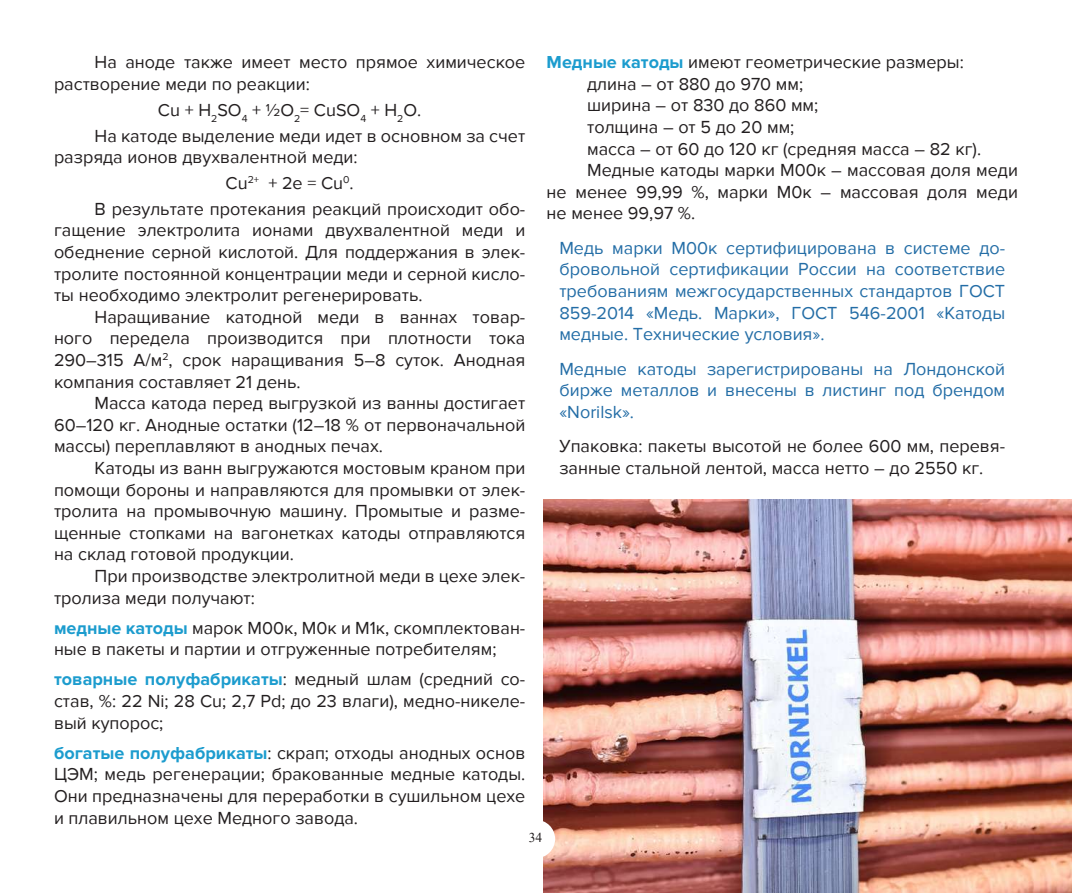
<style>
.page{position:relative;width:1072px;height:893px;background:#fff}
.page>*{position:absolute;margin:0;border:0;box-sizing:border-box;transform-origin:0 0}
.t1{font:18px/21.6px "Proxima Nova";color:#231f20;text-align:justify}
.t2{font:18px/21.6px "Proxima Nova";color:#236da6;text-align:justify}
.t3{font:13.5px "Times New Roman";color:#231f20}
.s1{font-weight:700;color:#1c9cce}
</style>
<div class="page">
<img style="left:544px;top:500px;width:527px;height:393px">
<div style="left:517px;top:820px;width:38px;height:38px;background:#fff;border-radius:50%"></div>
<p class="t1" style="left:54px;top:52px;width:473px;text-indent:40px">На аноде также имеет место прямое химическое растворение меди по реакции:</p>
<p class="t1" style="left:94px;top:97px;width:432px;line-height:25.8px;text-indent:63px">Сu + H<sub>2</sub>SО<sub>4</sub> + ½О<sub>2</sub>= CuSО<sub>4</sub> + H<sub>2</sub>О.<br>На катоде выделение меди идет в основном за счет</p>
<p class="t1" style="left:54px;top:147px;width:305px">разряда ионов двухвалентной меди:</p>
<p class="t1" style="left:226px;top:172px;width:130px">Cu<sup>2+</sup> + 2е = Сu<sup>0</sup>.</p>
<p class="t1" style="left:95px;top:198px;width:432px">В результате протекания реакций происходит обо-</p>
<p class="t1" style="left:54px;top:220px;width:473px">гащение электролита ионами двухвалентной меди и обеднение серной кислотой. Для поддержания в элек&shy;тролите постоянной концентрации меди и серной кисло&shy;ты необходимо электролит регенерировать.</p>
<p class="t1" style="left:54px;top:306px;width:473px;text-indent:41px">Наращивание катодной меди в ваннах товар&shy;ного передела производится при плотности тока 290–315 А/м<sup>2</sup>, срок наращивания 5–8 суток. Анодная компания составляет 21 день.</p>
<p class="t1" style="left:54px;top:393px;width:473px;text-indent:40px">Масса катода перед выгрузкой из ванны достигает 60–120 кг. Анодные остатки (12–18 % от первоначальной массы) переплавляют в анодных печах.</p>
<p class="t1" style="left:54px;top:458px;width:473px;text-indent:40px">Катоды из ванн выгружаются мостовым краном при помощи бороны и направляются для промывки от элек&shy;тролита на промывочную машину. Промытые и разме&shy;щенные стопками на вагонетках катоды отправляются на склад готовой продукции.</p>
<p class="t1" style="left:54px;top:566px;width:473px;text-indent:40px">При производстве электролитной меди в цехе элек&shy;тролиза меди получают:</p>
<p class="t1" style="left:54px;top:617px;width:473px"><span class="s1">медные катоды</span> марок М00к, М0к и М1к, скомплектован&shy;ные в пакеты и партии и отгруженные потребителям;</p>
<p class="t1" style="left:54px;top:669px;width:473px"><span class="s1">товарные полуфабрикаты</span>: медный шлам (средний со&shy;став, %: 22 Ni; 28 Cu; 2,7 Pd; до 23 влаги), медно-никеле&shy;вый купорос;</p>
<p class="t1" style="left:54px;top:742px;width:473px"><span class="s1">богатые полуфабрикаты</span>: скрап; отходы анодных основ ЦЭМ; медь регенерации; бракованные медные катоды.<br>Они предназначены для переработки в сушильном цехе и плавильном цехе Медного завода.</p>
<p class="t1" style="left:546px;top:52px;width:419px"><span class="s1">Медные катоды</span> имеют геометрические размеры:</p>
<p class="t1" style="left:587px;top:73px;width:217px">длина – от 880 до 970 мм;</p>
<p class="t1" style="left:587px;top:95px;width:233px">ширина – от 830 до 860 мм;</p>
<p class="t1" style="left:587px;top:116px;width:209px">толщина – от 5 до 20 мм;</p>
<p class="t1" style="left:587px;top:138px;width:395px">масса – от 60 до 120 кг (средняя масса – 82 кг).</p>
<p class="t1" style="left:587px;top:160px;width:432px">Медные катоды марки М00к – массовая доля меди</p>
<p class="t1" style="left:546px;top:181px;width:473px">не менее 99,99 %, марки М0к – массовая доля меди</p>
<p class="t1" style="left:546px;top:203px;width:150px">не менее 99,97 %.</p>
<p class="t2" style="left:559px;top:237px;width:447px">Медь марки М00к сертифицирована в системе до&shy;бровольной сертификации России на соответствие требованиям межгосударственных стандартов ГОСТ 859-2014 «Медь. Марки», ГОСТ 546-2001 «Катоды медные. Технические условия».</p>
<p class="t2" style="left:559px;top:358px;width:447px">Медные катоды зарегистрированы на Лондонской бирже металлов и внесены в листинг под брендом «Norilsk».</p>
<p class="t1" style="left:559px;top:436px;width:447px">Упаковка: пакеты высотой не более 600 мм, перевя&shy;занные стальной лентой, масса нетто – до 2550 кг.</p>
<p class="t3" style="left:529px;top:828px;width:15px">34</p>
</div>
